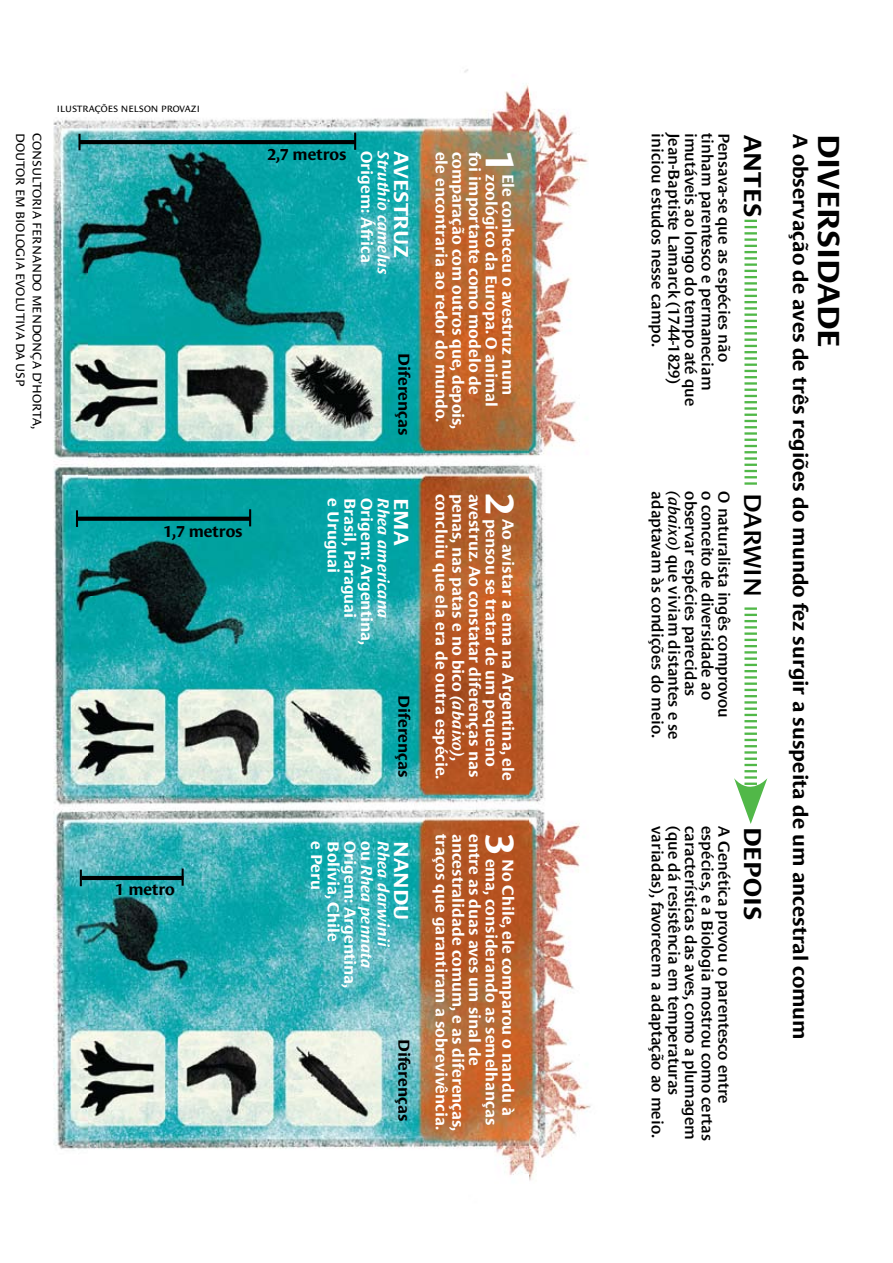
<style>
.page{position:relative;width:893px;height:1263px;background:#fff}
.page>*{position:absolute;margin:0;border:0;box-sizing:border-box;transform-origin:0 0}
.t1{font:700 40.65px "Le Monde Sans";color:#fff}
.t2{font:700 31.2px "Le Monde Sans";color:#000}
.t3{font:700 24.9px "Le Monde Sans";color:#000}
.t4{font:600 24.9px "Le Monde Sans";color:#000}
.t5{font:700 20.85px "Le Monde Sans";color:#000}
.t6{font:700 20.85px "Le Monde Sans";color:#fff}
.t7{font:700 16.2px/33.3px "Le Monde Sans";color:#fff}
.t8{font:600 16.2px "Le Monde Sans";color:#000}
.t9{font:700 16.2px "Le Monde Sans";color:#000}
.t10{font:italic 700 16.2px "Le Monde Sans";color:#fff}
.t11{font:12.45px "Le Monde Sans";color:#000}
.t12{font:9.3px "Le Monde Sans";color:#000}
.s1{font-style:normal}
.s2{font-style:italic}
</style>
<div class="page">
<img style="left:53px;top:69px;width:715px;height:1112px">
<hr style="left:80px;top:140px;width:276px;height:4px;background:#000">
<svg style="left:354px;top:133px;width:2px;height:17px"></svg>
<hr style="left:78px;top:134px;width:3px;height:16px;background:#000">
<svg style="left:78px;top:517px;width:171px;height:4px"></svg>
<svg style="left:249px;top:509px;width:2px;height:17px"></svg>
<svg style="left:76px;top:510px;width:2px;height:17px"></svg>
<hr style="left:82px;top:876px;width:101px;height:4px;background:#000">
<svg style="left:182px;top:868px;width:2px;height:18px"></svg>
<svg style="left:80px;top:870px;width:2px;height:16px"></svg>
<svg style="left:734px;top:220px;width:33px;height:604px"></svg>
<div style="left:731px;top:486px;width:34px;height:118px;background:#fff"></div>
<p class="t11" style="left:27px;top:133px;width:256px;rotate:90deg">DOUTOR EM BIOLOGIA EVOLUTIVA DA USP</p>
<p class="t11" style="left:44px;top:133px;width:298px;rotate:90deg">CONSULTORIA FERNANDO MENDONÇA D’HORTA,</p>
<p class="t12" style="left:57px;top:103px;width:145px">ILUSTRAÇÕES NELSON PROVAZI</p>
<p class="t9" style="left:164px;top:522px;width:80px">1,7 metros</p>
<p class="t9" style="left:116px;top:881px;width:60px">1 metro</p>
<p class="t9" style="left:268px;top:146px;width:80px">2,7 metros</p>
<p class="t7" style="left:383px;top:151px;width:113px;rotate:90deg">Origem: África</p>
<p class="t10" style="left:392px;top:151px;width:125px;rotate:90deg">Struthio camelus</p>
<p class="t6" style="left:413px;top:151px;width:109px;rotate:90deg">AVESTRUZ</p>
<p class="t9" style="left:413px;top:353px;width:84px;rotate:90deg">Diferenças</p>
<p class="t7" style="left:458px;top:152px;width:272px;rotate:90deg">ele encontraria ao redor do mundo.</p>
<p class="t7" style="left:475px;top:152px;width:279px;rotate:90deg">comparação com outros que, depois,</p>
<p class="t7" style="left:491px;top:152px;width:245px;rotate:90deg">foi importante como modelo de</p>
<h1 class="t1" style="left:522px;top:152px;width:22px;rotate:90deg">1</h1>
<p class="t7" style="left:508px;top:174px;width:235px;rotate:90deg">zoológico da Europa. O animal</p>
<p class="t7" style="left:525px;top:174px;width:223px;rotate:90deg">Ele conheceu o avestruz num</p>
<p class="t7" style="left:350px;top:498px;width:77px;rotate:90deg">e Uruguai</p>
<p class="t7" style="left:367px;top:498px;width:122px;rotate:90deg">Brasil, Paraguai</p>
<p class="t7" style="left:383px;top:498px;width:149px;rotate:90deg">Origem: Argentina,</p>
<p class="t10" style="left:392px;top:498px;width:123px;rotate:90deg">Rhea americana</p>
<p class="t6" style="left:413px;top:498px;width:49px;rotate:90deg">EMA</p>
<p class="t9" style="left:413px;top:695px;width:84px;rotate:90deg">Diferenças</p>
<p class="t10" style="left:376px;top:841px;width:129px;rotate:90deg"><span class="s1">ou</span> Rhea pennata</p>
<p class="t10" style="left:392px;top:841px;width:107px;rotate:90deg">Rhea darwinii</p>
<p class="t6" style="left:413px;top:841px;width:81px;rotate:90deg">NANDU</p>
<p class="t7" style="left:333px;top:841px;width:51px;rotate:90deg">e Peru</p>
<p class="t7" style="left:350px;top:841px;width:102px;rotate:90deg">Bolívia, Chile</p>
<p class="t7" style="left:367px;top:841px;width:149px;rotate:90deg">Origem: Argentina,</p>
<p class="t9" style="left:413px;top:1039px;width:84px;rotate:90deg">Diferenças</p>
<h1 class="t1" style="left:522px;top:494px;width:22px;rotate:90deg">2</h1>
<p class="t7" style="left:508px;top:519px;width:249px;rotate:90deg">pensou se tratar de um pequeno</p>
<p class="t7" style="left:525px;top:519px;width:263px;rotate:90deg">Ao avistar a ema na Argentina, ele</p>
<p class="t7" style="left:491px;top:494px;width:287px;rotate:90deg">avestruz. Ao constatar diferenças nas concluiu que ela era de outra espécie.</p>
<p class="t7" style="left:475px;top:494px;width:268px;rotate:90deg">penas, nas patas e no bico <span class="s2">(abaixo)</span>,</p>
<p class="t7" style="left:458px;top:834px;width:298px;rotate:90deg">traços que garantiram a sobrevivência.</p>
<p class="t7" style="left:475px;top:834px;width:299px;rotate:90deg">ancestralidade comum, e as diferenças,</p>
<p class="t7" style="left:491px;top:834px;width:233px;rotate:90deg">entre as duas aves um sinal de</p>
<h1 class="t1" style="left:522px;top:834px;width:22px;rotate:90deg">3</h1>
<p class="t7" style="left:508px;top:858px;width:268px;rotate:90deg">ema, considerando as semelhanças</p>
<p class="t7" style="left:525px;top:858px;width:259px;rotate:90deg">No Chile, ele comparou o nandu à</p>
<p class="t8" style="left:667px;top:133px;width:216px;rotate:90deg">iniciou estudos nesse campo.</p>
<p class="t8" style="left:683px;top:133px;width:253px;rotate:90deg">Jean-Baptiste Lamarck (1744-1829)</p>
<p class="t8" style="left:700px;top:133px;width:275px;rotate:90deg">imutáveis ao longo do tempo até que</p>
<p class="t8" style="left:716px;top:133px;width:259px;rotate:90deg">tinham parentesco e permaneciam</p>
<p class="t8" style="left:733px;top:133px;width:230px;rotate:90deg">Pensava-se que as espécies não</p>
<h3 class="t3" style="left:767px;top:135px;width:84px;rotate:90deg">ANTES</h3>
<p class="t8" style="left:683px;top:491px;width:250px;rotate:90deg"><span class="s2">(abaixo)</span> que viviam distantes e se</p>
<p class="t8" style="left:700px;top:491px;width:207px;rotate:90deg">observar espécies parecidas</p>
<p class="t8" style="left:716px;top:491px;width:210px;rotate:90deg">o conceito de diversidade ao</p>
<p class="t8" style="left:733px;top:491px;width:228px;rotate:90deg">O naturalista ingês comprovou</p>
<p class="t8" style="left:667px;top:491px;width:248px;rotate:90deg">adaptavam às condições do meio.</p>
<h3 class="t4" style="left:767px;top:493px;width:105px;rotate:90deg">DARWIN</h3>
<p class="t8" style="left:667px;top:826px;width:313px;rotate:90deg">variadas), favorecem a adaptação ao meio.</p>
<p class="t8" style="left:683px;top:826px;width:271px;rotate:90deg">(que dá resistência em temperaturas</p>
<p class="t8" style="left:700px;top:826px;width:315px;rotate:90deg">características das aves, como a plumagem</p>
<p class="t8" style="left:716px;top:826px;width:317px;rotate:90deg">espécies, e a Biologia mostrou como certas</p>
<p class="t8" style="left:733px;top:826px;width:279px;rotate:90deg">A Genética provou o parentesco entre</p>
<h3 class="t3" style="left:767px;top:827px;width:95px;rotate:90deg">DEPOIS</h3>
<p class="t5" style="left:812px;top:134px;width:907px;rotate:90deg">A observação de aves de três regiões do mundo fez surgir a suspeita de um ancestral comum</p>
<h2 class="t2" style="left:846px;top:134px;width:215px;rotate:90deg">DIVERSIDADE</h2>
</div>
